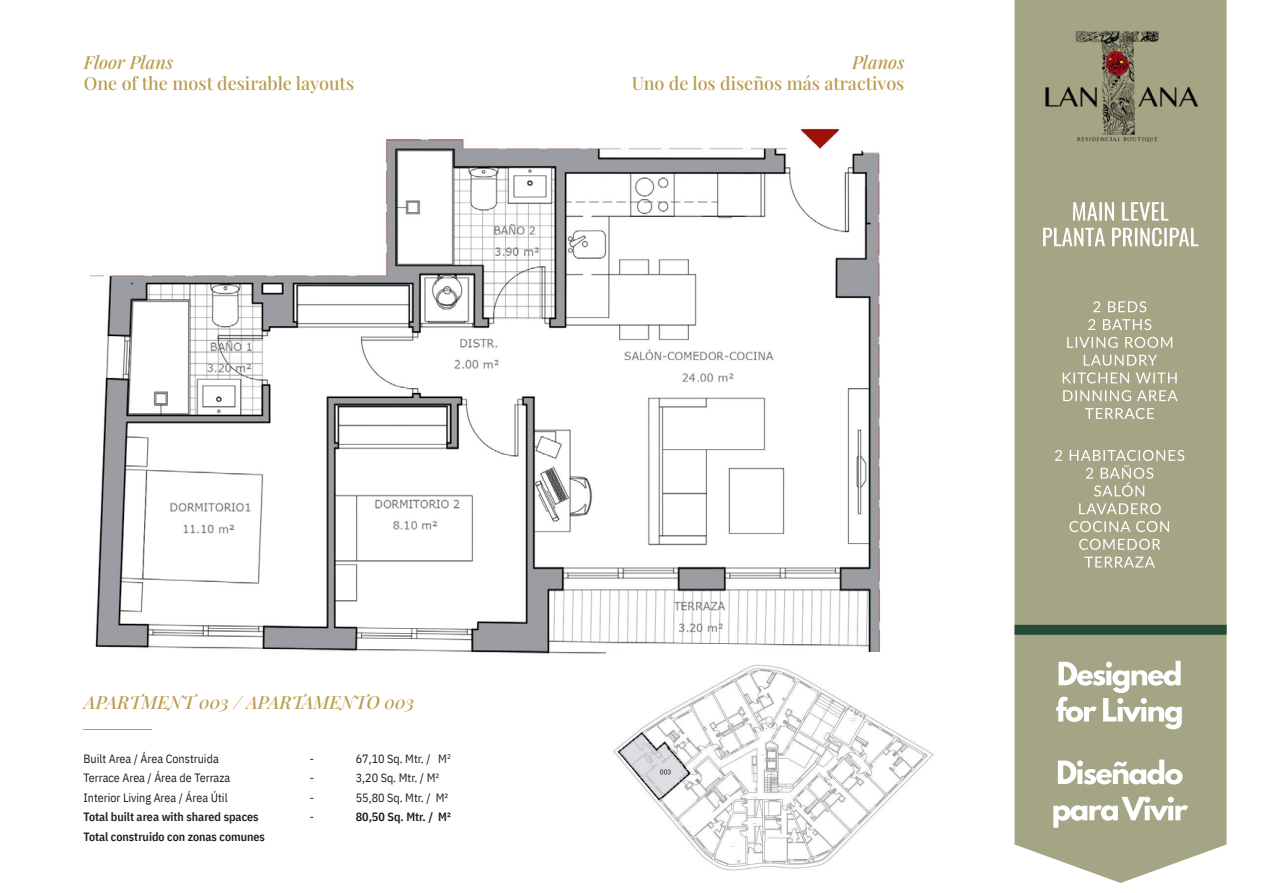
<style>
.page{position:relative;width:1263px;height:893px;background:#fff}
.page>*{position:absolute;margin:0;border:0;box-sizing:border-box;transform-origin:0 0}
.t1{font:500 18px "Playfair Display";color:#bb9c4e}
.t2{font:italic 500 18px "Playfair Display";color:#bb9c4e}
.t3{font:12px/19.5px "IBM Plex Sans Cond";color:#1d1d1b}
.t4{font:600 12px/19.5px "IBM Plex Sans Cond";color:#1d1d1b}
</style>
<div class="page">
<img style="left:90px;top:128px;width:791px;height:526px">
<div style="left:1014px;top:0;width:212px;height:883px;background:#a4a585"></div>
<img style="left:1038px;top:23px;width:165px;height:124px">
<img style="left:607px;top:653px;width:327px;height:218px">
<svg style="left:1056px;top:661px;width:126px;height:68px"></svg>
<svg style="left:1058px;top:760px;width:125px;height:24px"></svg>
<svg style="left:1053px;top:797px;width:135px;height:31px"></svg>
<svg style="left:1073px;top:202px;width:95px;height:19px"></svg>
<svg style="left:1043px;top:228px;width:155px;height:18px"></svg>
<svg style="left:1093px;top:301px;width:53px;height:11px"></svg>
<svg style="left:1088px;top:319px;width:63px;height:11px"></svg>
<svg style="left:1067px;top:337px;width:105px;height:11px"></svg>
<svg style="left:1084px;top:355px;width:73px;height:11px"></svg>
<svg style="left:1063px;top:372px;width:114px;height:11px"></svg>
<svg style="left:1063px;top:390px;width:115px;height:11px"></svg>
<svg style="left:1085px;top:408px;width:69px;height:11px"></svg>
<svg style="left:1055px;top:450px;width:129px;height:47px;background:#b0b195"></svg>
<svg style="left:1079px;top:503px;width:82px;height:11px"></svg>
<svg style="left:1069px;top:521px;width:100px;height:11px"></svg>
<svg style="left:1079px;top:539px;width:82px;height:11px"></svg>
<svg style="left:1084px;top:557px;width:71px;height:10px"></svg>
<div style="left:1014px;top:625px;width:212px;height:10px;background:#254a36"></div>
<hr style="left:84px;top:729px;width:68px;height:1px;background:#bb9c4e">
<h1 class="t2" style="left:84px;top:48px;width:91px">Floor Plans</h1>
<h1 class="t1" style="left:84px;top:69px;width:272px">One of the most desirable layouts</h1>
<h1 class="t2" style="left:852px;top:48px;width:54px">Planos</h1>
<h1 class="t1" style="left:632px;top:69px;width:274px">Uno de los diseños más atractivos</h1>
<h1 class="t2" style="left:84px;top:688px;width:332px">APARTMENT 003 / APARTAMENTO 003</h1>
<p class="t3" style="left:84px;top:748px;width:148px">Built Area / Área Construida<br>Terrace Area / Área de Terraza<br>Interior Living Area / Área Útil</p>
<p class="t4" style="left:84px;top:806px;width:183px">Total built area with shared spaces<br>Total construido con zonas comunes</p>
<p class="t3" style="left:310px;top:748px;width:6px;text-align:justify">- - - -</p>
<p class="t3" style="left:356px;top:748px;width:97px">67,10 Sq. Mtr. / M<sup>2<br></sup>3,20 Sq. Mtr. / M²<br>55,80 Sq. Mtr. / M²</p>
<p class="t4" style="left:356px;top:806px;width:97px">80,50 Sq. Mtr. / M²</p>
</div>
